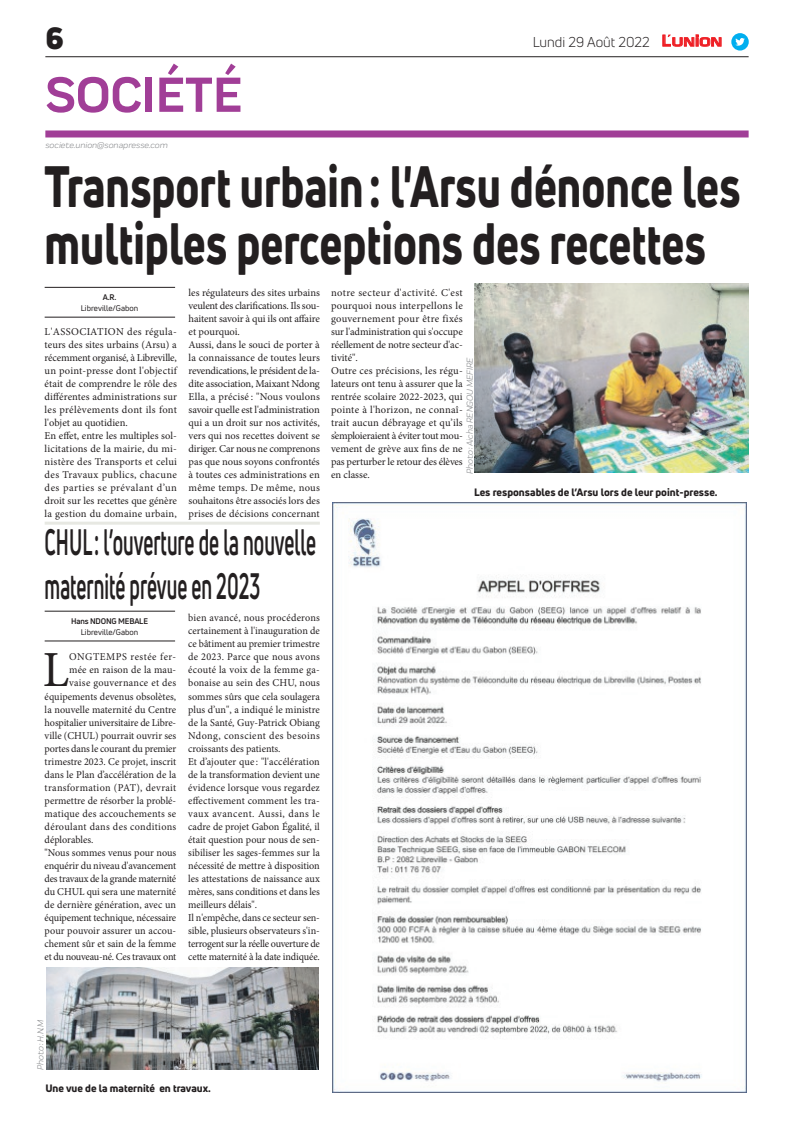
<style>
.page{position:relative;width:794px;height:1129px;background:#fff}
.page>*{position:absolute;margin:0;border:0;box-sizing:border-box;transform-origin:0 0}
.t1{font:800 57px/57px "Uni Neue";color:#231f20;scale:.76 1}
.t2{font:700 51px "Praktika";color:#a13e97}
.t3{font:50.5px "Minion Pro";color:#231f20}
.t4{font:700 36px/43.2px "Uni Neue";color:#231f20;scale:.53 1}
.t5{font:900 30px "Uni Neue";color:#231f20}
.t6{font:14px "Uni Neue";color:#231f20}
.t7{font:10.5px/13px "Minion Pro";color:#231f20}
.t8{font:800 10.5px "Uni Neue";color:#231f20}
.t9{font:10.5px "Minion Pro";letter-spacing:.03em;color:#231f20}
.t10{font:10.5px "Minion Pro";letter-spacing:.025em;color:#231f20}
.t11{font:10.5px "Minion Pro";letter-spacing:-.02em;color:#231f20}
.t12{font:10.5px "Minion Pro";letter-spacing:-.025em;color:#231f20}
.t13{font:10.5px "Minion Pro";letter-spacing:.05em;color:#231f20}
.t14{font:italic 9px "Praktika";color:#818386}
.t15{font:8px "Uni Neue";color:#231f20}
.t16{font:700 8px "Uni Neue";letter-spacing:-.02em;color:#231f20}
.s1{font-family:"Eurostile";font-weight:600;font-size:14.9px;color:#ee1d23}
.s2{font-family:"Eurostile";font-weight:600;font-size:11.4px;color:#ee1d23}
</style>
<div class="page">
<hr style="left:45px;top:56px;width:703px;height:1px;background:#231f20">
<div style="left:45px;top:130px;width:703px;height:7px;background:#a13e97"></div>
<svg style="left:662px;top:34px;width:60px;height:13px"></svg>
<div style="left:731px;top:33px;width:17px;height:18px;background:#00aeef;border-radius:50%"></div>
<svg style="left:735px;top:38px;width:10px;height:8px"></svg>
<img style="left:333px;top:502px;width:414px;height:589px">
<hr style="left:45px;top:316px;width:130px;height:1px;background:#231f20">
<hr style="left:45px;top:287px;width:130px;height:1px;background:#231f20">
<hr style="left:45px;top:640px;width:130px;height:1px;background:#231f20">
<hr style="left:45px;top:611px;width:130px;height:1px;background:#231f20">
<img style="left:47px;top:967px;width:271px;height:102px">
<img style="left:474px;top:283px;width:274px;height:190px">
<hr style="left:45px;top:521px;width:275px;height:3px;background:#e7e8e2">
<h3 class="t5" style="left:45px;top:17px;width:20px">6</h3>
<h2 class="t2" style="left:45px;top:54px;width:198px">SOCIÉTÉ</h2>
<p class="t14" style="left:45px;top:139px;width:124px">societe.union@sonapresse.com</p>
<h3 class="t6" style="left:533px;top:33px;width:191px">Lundi 29 Août 2022 <span class="s1">L</span><span class="s2">UNION</span></h3>
<h1 class="t1" style="left:45px;top:157px;width:917px">Transport urbain: l'Arsu dénonce les multiples perceptions des recettes</h1>
<p class="t16" style="left:103px;top:292px;width:15px">A.R.</p>
<p class="t15" style="left:81px;top:303px;width:59px">Libreville/Gabon</p>
<p class="t7" style="left:189px;top:286px;width:133px">les régulateurs des sites urbains veulent des clarifications. Ils sou&shy;haitent savoir à qui ils ont affaire et pourquoi.<br>Aussi, dans le souci de porter à la connaissance de toutes leurs revendications, le président de la&shy;dite association, Maixant Ndong<br>Ella, a précisé : "Nous voulons savoir quelle est l'administration qui a un droit sur nos activités, vers qui nos recettes doivent se diriger. Car nous ne comprenons pas que nous soyons confrontés à toutes ces administrations en même temps. De même, nous souhaitons être associés lors des prises de décisions concernant</p>
<p class="t7" style="left:331px;top:286px;width:133px">notre secteur d'activité. C'est pourquoi nous interpellons le gouvernement pour être fixés sur l'administration qui s'occupe réellement de notre secteur d'ac&shy;tivité".<br>Outre ces précisions, les régu&shy;lateurs ont tenu à assurer que la rentrée scolaire 2022-2023, qui pointe à l'horizon, ne connaî&shy;trait aucun débrayage et qu’ils s’emploieraient à éviter tout mou&shy;vement de grève aux fins de ne pas perturber le retour des élèves en classe.</p>
<p class="t7" style="left:45px;top:325px;width:134px">L'ASSOCIATION des régula&shy;teurs des sites urbains (Arsu) a récemment organisé, à Libreville, un point-presse dont l'objectif était de comprendre le rôle des différentes administrations sur les prélèvements dont ils font l'objet au quotidien.<br>En effet, entre les multiples sol&shy;licitations de la mairie, du mi&shy;nistère des Transports et celui des Travaux publics, chacune des parties se prévalant d’un droit sur les recettes que génère la gestion du domaine urbain,</p>
<p class="t14" style="left:463px;top:474px;width:118px;rotate:-90deg">Photo : Aicha RENGOU MEFIRE</p>
<p class="t8" style="left:474px;top:485px;width:245px">Les responsables de l’Arsu lors de leur point-presse.</p>
<h3 class="t4" style="left:45px;top:520px;width:514px">CHUL: l’ouverture de la nouvelle maternité prévue en 2023</h3>
<p class="t16" style="left:71px;top:616px;width:78px">Hans NDONG MEBALE</p>
<p class="t15" style="left:81px;top:626px;width:59px">Libreville/Gabon</p>
<p class="t7" style="left:188px;top:611px;width:133px">bien avancé, nous procéderons certainement à l'inauguration de ce bâtiment au premier trimestre de 2023. Parce que nous avons écouté la voix de la femme ga&shy;bonaise au sein des CHU, nous sommes sûrs que cela soulagera plus d’un", a indiqué le ministre de la Santé, Guy-Patrick Obiang<br>Ndong, conscient des besoins croissants des patients.<br>Et d’ajouter que : "l'accélération de la transformation devient une évidence lorsque vous regardez effectivement comment les tra&shy;vaux avancent. Aussi, dans le cadre de projet Gabon Égalité, il était question pour nous de sen&shy;sibiliser les sages-femmes sur la nécessité de mettre à disposition les attestations de naissance aux mères, sans conditions et dans les meilleurs délais".<br>Il n'empêche, dans ce secteur sen&shy;sible, plusieurs observateurs s'in&shy;terrogent sur la réelle ouverture de cette maternité à la date indiquée.</p>
<h3 class="t3" style="left:43px;top:636px;width:28px">L</h3>
<p class="t13" style="left:69px;top:650px;width:108px">ONGTEMPS restée fer-</p>
<p class="t7" style="left:69px;top:663px;width:108px">mée en raison de la mau-</p>
<p class="t10" style="left:69px;top:676px;width:108px">vaise gouvernance et des</p>
<p class="t7" style="left:45px;top:689px;width:133px">équipements devenus obsolètes,</p>
<p class="t7" style="left:45px;top:702px;width:133px">la nouvelle maternité du Centre</p>
<p class="t7" style="left:45px;top:715px;width:133px">hospitalier universitaire de Libre-</p>
<p class="t7" style="left:45px;top:728px;width:133px">ville (CHUL) pourrait ouvrir ses</p>
<p class="t7" style="left:45px;top:741px;width:133px">portes dans le courant du premier</p>
<p class="t7" style="left:45px;top:754px;width:133px">trimestre 2023. Ce projet, inscrit</p>
<p class="t7" style="left:45px;top:767px;width:133px">dans le Plan d’accélération de la</p>
<p class="t9" style="left:45px;top:780px;width:133px">transformation (PAT), devrait</p>
<p class="t7" style="left:45px;top:793px;width:133px">permettre de résorber la problé-</p>
<p class="t10" style="left:45px;top:806px;width:133px">matique des accouchements se</p>
<p class="t9" style="left:45px;top:819px;width:133px">déroulant dans des conditions</p>
<p class="t7" style="left:45px;top:832px;width:50px">déplorables.</p>
<p class="t7" style="left:45px;top:845px;width:133px">"Nous sommes venus pour nous</p>
<p class="t7" style="left:45px;top:858px;width:133px">enquérir du niveau d'avancement</p>
<p class="t11" style="left:45px;top:871px;width:133px">des travaux de la grande maternité</p>
<p class="t7" style="left:45px;top:884px;width:133px">du CHUL qui sera une maternité</p>
<p class="t7" style="left:45px;top:897px;width:133px">de dernière génération, avec un</p>
<p class="t7" style="left:45px;top:910px;width:133px">équipement technique, nécessaire</p>
<p class="t7" style="left:45px;top:923px;width:133px">pour pouvoir assurer un accou-</p>
<p class="t7" style="left:45px;top:936px;width:133px">chement sûr et sain de la femme</p>
<p class="t12" style="left:45px;top:949px;width:133px">et du nouveau-né. Ces travaux ont</p>
<p class="t14" style="left:34px;top:1069px;width:51px;rotate:-90deg">Photo : H.N.M</p>
<p class="t8" style="left:45px;top:1080px;width:167px">Une vue de la maternité en travaux.</p>
</div>
